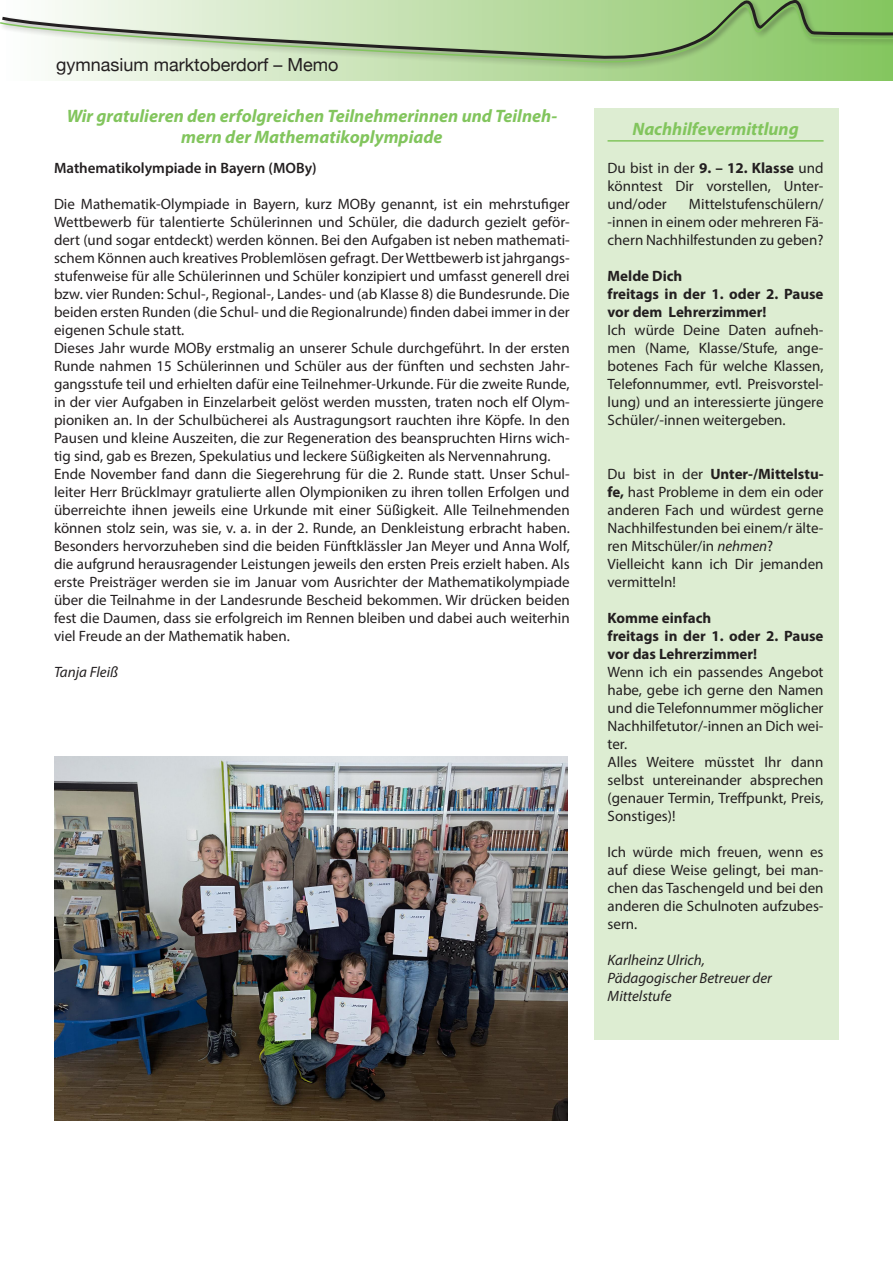
<style>
.page{position:relative;width:893px;height:1263px;background:#fff}
.page>*{position:absolute;margin:0;border:0;box-sizing:border-box;transform-origin:0 0}
.Überschriften_ohne{font:italic 700 18px/21.6px "Myriad Pro";color:#82c55d;text-align:center}
.t1{font:18px "Helvetica Neue";color:#231f20}
.Überschriften{font:italic 700 18px "Myriad Pro";color:#82c55d}
.Text{font:15px/18px "Myriad Pro";color:#231f20;text-align:justify}
.Text-2{font:700 15px/18px "Myriad Pro";color:#231f20}
.Text-3{font:italic 15px "Myriad Pro";color:#231f20}
.Text-4{font:600 15px "Myriad Pro";color:#231f20}
.s1{font-weight:700}
.s2{font-style:italic}
</style>
<div class="page">
<div style="left:2px;top:0;width:891px;height:81px;background:linear-gradient(to right,#fdfcfb,#84c45e)"></div>
<div style="left:0;top:0;width:893px;height:70px;background:#231f20;opacity:.35"></div>
<svg style="left:0;top:0;width:893px;height:5px;background:#bedcaa"></svg>
<svg style="left:0;top:5px;width:893px;height:61px;background:#b4d2a0"></svg>
<div style="left:594px;top:108px;width:245px;height:932px;background:#ddedd2"></div>
<hr style="left:608px;top:140px;width:216px;height:2px;background:#82c55d">
<img style="left:54px;top:756px;width:513px;height:365px">
<p class="t1" style="left:56px;top:52px;width:284px">gymnasium marktoberdorf – Memo</p>
<p class="Überschriften_ohne" style="left:67px;top:104px;width:492px">Wir gratulieren den erfolgreichen Teilnehmerinnen und Teilneh&shy;mern der Mathematikoplympiade</p>
<p class="Text-4" style="left:54px;top:159px;width:264px">Mathematikolympiade in Bayern (MOBy)</p>
<p class="Text" style="left:54px;top:195px;width:517px">Die Mathematik-Olympiade in Bayern, kurz MOBy genannt, ist ein mehrstufiger Wettbewerb für talentierte Schülerinnen und Schüler, die dadurch gezielt geför&shy;dert (und sogar entdeckt) werden können. Bei den Aufgaben ist neben mathemati&shy;schem Können auch kreatives Problemlösen gefragt. Der Wettbewerb ist jahrgangs&shy;stufenweise für alle Schülerinnen und Schüler konzipiert und umfasst generell drei bzw. vier Runden: Schul-, Regional-, Landes- und (ab Klasse 8) die Bundesrunde. Die beiden ersten Runden (die Schul- und die Regionalrunde) finden dabei immer in der eigenen Schule statt.</p>
<p class="Text" style="left:54px;top:339px;width:517px">Dieses Jahr wurde MOBy erstmalig an unserer Schule durchgeführt. In der ersten Runde nahmen 15 Schülerinnen und Schüler aus der fünften und sechsten Jahr&shy;gangsstufe teil und erhielten dafür eine Teilnehmer-Urkunde. Für die zweite Runde, in der vier Aufgaben in Einzelarbeit gelöst werden mussten, traten noch elf Olym&shy;pioniken an. In der Schulbücherei als Austragungsort rauchten ihre Köpfe. In den Pausen und kleine Auszeiten, die zur Regeneration des beanspruchten Hirns wich&shy;tig sind, gab es Brezen, Spekulatius und leckere Süßigkeiten als Nervennahrung.</p>
<p class="Text" style="left:54px;top:465px;width:517px">Ende November fand dann die Siegerehrung für die 2. Runde statt. Unser Schul&shy;leiter Herr Brücklmayr gratulierte allen Olympioniken zu ihren tollen Erfolgen und überreichte ihnen jeweils eine Urkunde mit einer Süßigkeit. Alle Teilnehmenden können stolz sein, was sie, v. a. in der 2. Runde, an Denkleistung erbracht haben.<br>Besonders hervorzuheben sind die beiden Fünftklässler Jan Meyer und Anna Wolf, die aufgrund herausragender Leistungen jeweils den ersten Preis erzielt haben. Als erste Preisträger werden sie im Januar vom Ausrichter der Mathematikolympiade über die Teilnahme in der Landesrunde Bescheid bekommen. Wir drücken beiden fest die Daumen, dass sie erfolgreich im Rennen bleiben und dabei auch weiterhin viel Freude an der Mathematik haben.</p>
<p class="Text-3" style="left:54px;top:663px;width:66px">Tanja Fleiß</p>
<p class="Überschriften" style="left:632px;top:117px;width:168px">Nachhilfevermittlung</p>
<p class="Text" style="left:608px;top:159px;width:218px">Du bist in der <span class="s1">9. – 12. Klasse</span> und könntest Dir vorstellen, Unter&shy;und/oder</p>
<p class="Text" style="left:608px;top:195px;width:218px;text-indent:81px">Mittelstufenschülern/ -innen in einem oder mehreren Fä&shy;chern Nachhilfestunden zu geben?</p>
<p class="Text-2" style="left:608px;top:267px;width:76px">Melde Dich</p>
<p class="Text-2" style="left:608px;top:285px;width:217px">freitags in der 1. oder 2. Pause vor dem Lehrerzimmer!</p>
<p class="Text" style="left:608px;top:321px;width:218px">Ich würde Deine Daten aufneh&shy;men (Name, Klasse/Stufe, ange&shy;botenes Fach für welche Klassen, Telefonnummer, evtl. Preisvorstel&shy;lung) und an interessierte jüngere Schüler/-innen weitergeben.</p>
<p class="Text" style="left:608px;top:465px;width:218px">Du bist in der <span class="s1">Unter-/Mittelstu&shy;fe,</span> hast Probleme in dem ein oder anderen Fach und würdest gerne Nachhilfestunden bei einem/r älte&shy;ren Mitschüler/in <span class="s2">nehmen</span>?</p>
<p class="Text" style="left:608px;top:555px;width:217px">Vielleicht kann ich Dir jemanden vermitteln!</p>
<p class="Text-2" style="left:608px;top:609px;width:105px">Komme einfach</p>
<p class="Text-2" style="left:608px;top:627px;width:217px">freitags in der 1. oder 2. Pause vor das Lehrerzimmer!</p>
<p class="Text" style="left:608px;top:663px;width:218px">Wenn ich ein passendes Angebot habe, gebe ich gerne den Namen und die Telefonnummer möglicher Nachhilfetutor/-innen an Dich wei&shy;ter.</p>
<p class="Text" style="left:608px;top:753px;width:217px">Alles Weitere müsstet Ihr dann selbst untereinander absprechen (genauer Termin, Treffpunkt, Preis, Sonstiges)!</p>
<p class="Text" style="left:608px;top:843px;width:218px">Ich würde mich freuen, wenn es auf diese Weise gelingt, bei man&shy;chen das Taschengeld und bei den anderen die Schulnoten aufzubes&shy;sern.</p>
<p class="Text-3" style="left:608px;top:951px;width:99px">Karlheinz Ulrich,</p>
<p class="Text-3" style="left:608px;top:969px;width:166px">Pädagogischer Betreuer der</p>
<p class="Text-3" style="left:608px;top:987px;width:66px">Mittelstufe</p>
</div>
